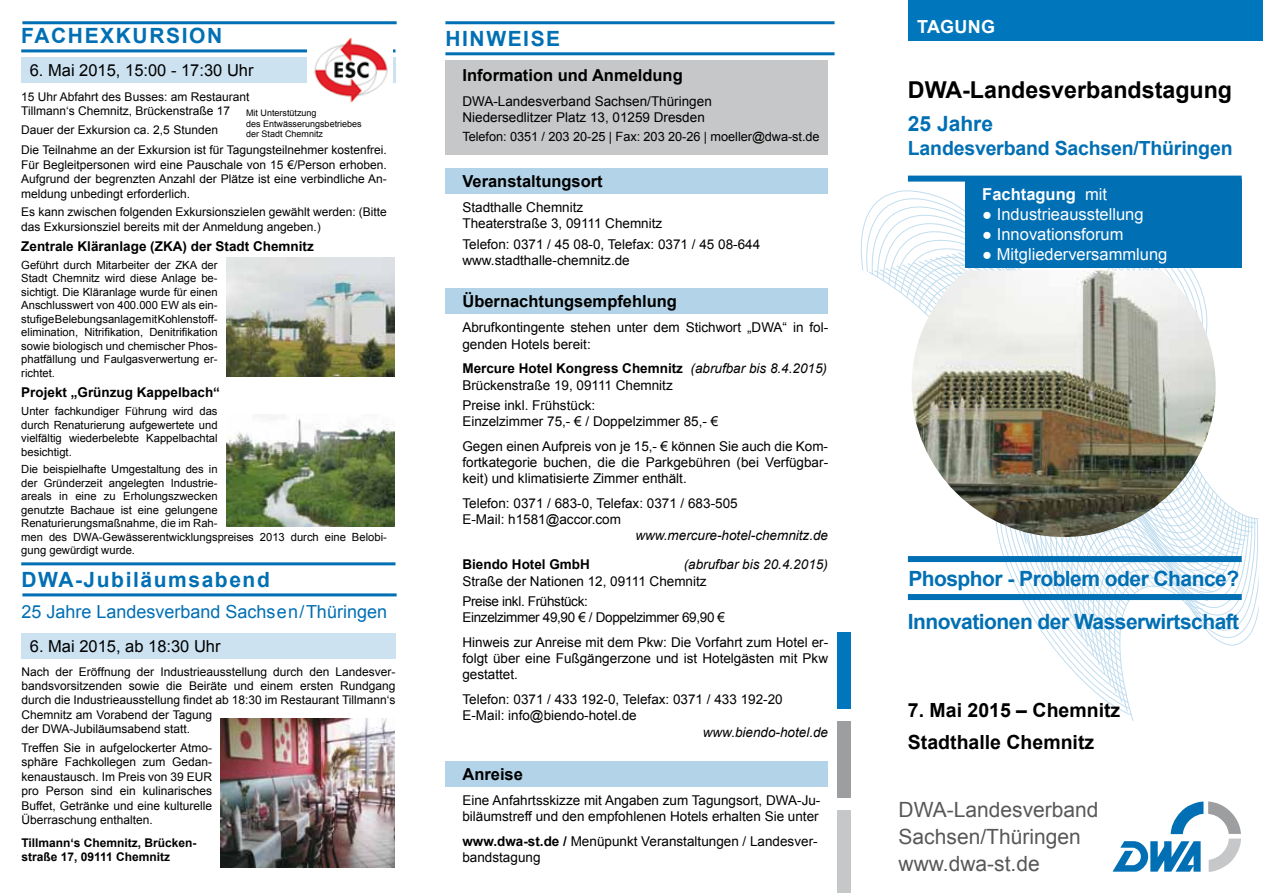
<style>
.page{position:relative;width:1263px;height:893px;background:#fff}
.page>*{position:absolute;margin:0;border:0;box-sizing:border-box;transform-origin:0 0}
.t1{font:700 23.25px "Arial";color:#000}
.t2{font:700 21px/43.7px "Arial";letter-spacing:-.025em;color:#006fb4}
.t3{font:21px/27px "Arial";color:#58585a}
.t4{font:700 21px "Arial";letter-spacing:.075em;color:#006fb4}
.t5{font:700 19.5px/32px "Arial";color:#000}
.t6{font:700 19.5px "Arial";letter-spacing:-.01em;color:#006fb4}
.t7{font:18px "Arial";color:#006fb4}
.t8{font:700 18px "Arial";letter-spacing:.02em;color:#fff}
.t9{font:700 16.5px "Arial";color:#000}
.t10{font:16.5px "Arial";color:#fff}
.t11{font:16.5px "Arial";color:#000}
.t12{font:700 16.5px "Arial";color:#fff}
.t13{font:13.5px/16.2px "Arial";color:#000}
.t14{font:700 13.5px "Arial";color:#000}
.t15{font:italic 13.5px "Arial";color:#000}
.t16{font:12.75px "Arial";letter-spacing:-.005em;color:#000}
.t17{font:12px/14.4px "Arial";color:#000}
.t18{font:700 12px/14.4px "Arial";color:#000}
.t19{font:11.25px/13.5px "Arial";color:#000;text-align:justify}
.t20{font:9px/10.8px "Arial";color:#000}
.s1{font-weight:700}
.s2{font-style:italic}
.s3{font-weight:400}
</style>
<div class="page">
<img style="left:221px;top:719px;width:174px;height:148px">
<img style="left:226px;top:258px;width:169px;height:119px">
<img style="left:226px;top:417px;width:169px;height:109px">
<hr style="left:21px;top:562px;width:374px;height:3px;background:#006fb4">
<hr style="left:21px;top:49px;width:374px;height:3px;background:#006fb4">
<hr style="left:22px;top:593px;width:375px;height:3px;background:#006fb4">
<div style="left:21px;top:58px;width:374px;height:25px;background:#cce2f0"></div>
<div style="left:21px;top:633px;width:375px;height:25px;background:#cce2f0"></div>
<div style="left:445px;top:61px;width:383px;height:94px;background:#c6c7c8"></div>
<div style="left:445px;top:168px;width:383px;height:26px;background:#b3d4e8"></div>
<div style="left:445px;top:289px;width:383px;height:25px;background:#b3d4e8"></div>
<div style="left:445px;top:761px;width:383px;height:25px;background:#b3d4e8"></div>
<hr style="left:445px;top:21px;width:389px;height:3px;background:#006fb4">
<hr style="left:445px;top:52px;width:389px;height:3px;background:#006fb4">
<img style="left:308px;top:38px;width:85px;height:64px">
<hr style="left:22px;top:21px;width:375px;height:3px;background:#006fb4">
<div style="left:908px;top:0;width:355px;height:41px;background:#0076bd"></div>
<div style="left:838px;top:632px;width:13px;height:76px;background:#0076bd"></div>
<div style="left:838px;top:721px;width:13px;height:77px;background:#9c9e9f"></div>
<div style="left:838px;top:811px;width:13px;height:82px;background:#c6c7c8"></div>
<svg style="left:860px;top:191px;width:399px;height:530px"></svg>
<svg style="left:869px;top:272px;width:263px;height:443px"></svg>
<svg style="left:1112px;top:801px;width:129px;height:71px"></svg>
<img style="left:912px;top:270px;width:304px;height:267px">
<div style="left:965px;top:180px;width:277px;height:88px;background:#006fb4"></div>
<div style="left:908px;top:176px;width:334px;height:6px;background:#006fb4"></div>
<div style="left:908px;top:556px;width:334px;height:6px;background:#006fb4"></div>
<div style="left:908px;top:594px;width:334px;height:6px;background:#006fb4"></div>
<h2 class="t4" style="left:21px;top:22px;width:202px">FACHEXKURSION</h2>
<p class="t11" style="left:30px;top:60px;width:225px">6. Mai 2015, 15:00 - 17:30 Uhr</p>
<p class="t17" style="left:21px;top:89px;width:230px">15 Uhr Abfahrt des Busses: am Restaurant<br>Tillmann‘s Chemnitz, Brückenstraße 17</p>
<p class="t17" style="left:21px;top:119px;width:367px;line-height:20.9px">Dauer der Exkursion ca. 2,5 Stunden<br>Die Teilnahme an der Exkursion ist für Tagungsteilnehmer kostenfrei.</p>
<p class="t17" style="left:21px;top:158px;width:367px;text-align:justify">Für Begleitpersonen wird eine Pauschale von 15 €/Person erhoben.<br>Aufgrund der begrenzten Anzahl der Plätze ist eine verbindliche An&shy;meldung unbedingt erforderlich.</p>
<p class="t17" style="left:21px;top:205px;width:367px">Es kann zwischen folgenden Exkursionszielen gewählt werden: (Bitte das Exkursionsziel bereits mit der Anmeldung angeben.)</p>
<p class="t14" style="left:21px;top:238px;width:294px">Zentrale Kläranlage (ZKA) der Stadt Chemnitz</p>
<p class="t19" style="left:21px;top:258px;width:198px">Geführt durch Mitarbeiter der ZKA der Stadt Chemnitz wird diese Anlage be&shy;sichtigt. Die Kläranlage wurde für einen Anschlusswert von 400.000 EW als ein&shy;stufige Belebungsanlage mit Kohlenstoff&shy;elimination, Nitrifikation, Denitrifikation sowie biologisch und chemischer Phos&shy;phatfällung und Faulgasverwertung er&shy;richtet.</p>
<p class="t14" style="left:21px;top:384px;width:200px">Projekt „Grünzug Kappelbach“</p>
<p class="t19" style="left:21px;top:405px;width:198px">Unter fachkundiger Führung wird das durch Renaturierung aufgewertete und vielfältig wiederbelebte Kappelbachtal besichtigt.</p>
<p class="t19" style="left:21px;top:463px;width:367px;text-align:left">Die beispielhafte Umgestaltung des in<br>der Gründerzeit angelegten Industrie-<br>areals in eine zu Erholungszwecken<br>genutzte Bachaue ist eine gelungene<br>Renaturierungsmaßnahme, die im Rah-<br>men des DWA-Gewässerentwicklungspreises 2013 durch eine Belobi&shy;gung gewürdigt wurde.</p>
<p class="t20" style="left:246px;top:107px;width:117px">Mit Unterstützung<br>des Entwässerungsbetriebes der Stadt Chemnitz</p>
<h2 class="t4" style="left:21px;top:566px;width:250px">DWA-Jubiläumsabend</h2>
<h3 class="t7" style="left:21px;top:600px;width:367px">25 Jahre Landesverband Sachsen/Thüringen</h3>
<p class="t11" style="left:30px;top:635px;width:192px">6. Mai 2015, ab 18:30 Uhr</p>
<p class="t17" style="left:21px;top:664px;width:376px">Nach der Eröffnung der Industrieausstellung durch den Landesver&shy;bandsvorsitzenden sowie die Beiräte und einem ersten Rundgang durch die Industrieausstellung findet ab 18:30 im Restaurant Tillmann‘s Chemnitz am Vorabend der Tagung<br>der DWA-Jubiläumsabend statt.</p>
<p class="t17" style="left:21px;top:741px;width:192px;text-align:justify">Treffen Sie in aufgelockerter Atmo&shy;sphäre Fachkollegen zum Gedan&shy;kenaustausch. Im Preis von 39 EUR pro Person sind ein kulinarisches Buffet, Getränke und eine kulturelle Überraschung enthalten.</p>
<p class="t18" style="left:21px;top:836px;width:177px">Tillmann‘s Chemnitz, Brücken&shy;straße 17, 09111 Chemnitz</p>
<h2 class="t4" style="left:445px;top:25px;width:116px">HINWEISE</h2>
<p class="t9" style="left:462px;top:64px;width:222px">Information und Anmeldung</p>
<p class="t13" style="left:462px;top:93px;width:251px">DWA-Landesverband Sachsen/Thüringen<br>Niedersedlitzer Platz 13, 01259 Dresden</p>
<p class="t16" style="left:462px;top:129px;width:359px">Telefon: 0351 / 203 20-25 | Fax: 203 20-26 | moeller@dwa-st.de</p>
<p class="t9" style="left:462px;top:170px;width:142px">Veranstaltungsort</p>
<p class="t13" style="left:462px;top:199px;width:201px">Stadthalle Chemnitz<br>Theaterstraße 3, 09111 Chemnitz</p>
<p class="t13" style="left:462px;top:236px;width:299px">Telefon: 0371 / 45 08-0, Telefax: 0371 / 45 08-644 www.stadthalle-chemnitz.de</p>
<p class="t9" style="left:462px;top:291px;width:216px">Übernachtungsempfehlung</p>
<p class="t13" style="left:462px;top:320px;width:367px">Abrufkontingente stehen unter dem Stichwort „DWA“ in fol&shy;genden Hotels bereit:</p>
<p class="t13" style="left:462px;top:361px;width:366px"><span class="s1">Mercure Hotel Kongress Chemnitz</span> <span class="s2">(abrufbar bis 8.4.2015)<br></span>Brückenstraße 19, 09111 Chemnitz</p>
<p class="t13" style="left:462px;top:397px;width:257px">Preise inkl. Frühstück:<br>Einzelzimmer 75,- € / Doppelzimmer 85,- €</p>
<p class="t13" style="left:462px;top:438px;width:367px;text-align:justify">Gegen einen Aufpreis von je 15,- € können Sie auch die Kom&shy;fortkategorie buchen, die die Parkgebühren (bei Verfügbar&shy;keit) und klimatisierte Zimmer enthält.</p>
<p class="t13" style="left:462px;top:495px;width:277px">Telefon: 0371 / 683-0, Telefax: 0371 / 683-505<br>E-Mail: h1581@accor.com</p>
<p class="t15" style="left:635px;top:527px;width:194px">www.mercure-hotel-chemnitz.de</p>
<p class="t14" style="left:462px;top:556px;width:129px">Biendo Hotel GmbH</p>
<p class="t15" style="left:684px;top:556px;width:146px">(abrufbar bis 20.4.2015)</p>
<p class="t13" style="left:462px;top:571px;width:246px;line-height:20.4px">Straße der Nationen 12, 09111 Chemnitz<br>Preise inkl. Frühstück:</p>
<p class="t13" style="left:462px;top:605px;width:367px;line-height:24.8px">Einzelzimmer 49,90 € / Doppelzimmer 69,90 €<br>Hinweis zur Anreise mit dem Pkw: Die Vorfahrt zum Hotel er-</p>
<p class="t13" style="left:462px;top:650px;width:367px">folgt über eine Fußgängerzone und ist Hotelgästen mit Pkw gestattet.</p>
<p class="t13" style="left:462px;top:691px;width:322px">Telefon: 0371 / 433 192-0, Telefax: 0371 / 433 192-20<br>E-Mail: info@biendo-hotel.de</p>
<p class="t15" style="left:703px;top:723px;width:127px">www.biendo-hotel.de</p>
<p class="t9" style="left:462px;top:763px;width:62px">Anreise</p>
<p class="t13" style="left:462px;top:792px;width:359px">Eine Anfahrtsskizze mit Angaben zum Tagungsort, DWA-Ju&shy;biläumstreff und den empfohlenen Hotels erhalten Sie unter</p>
<p class="t13" style="left:462px;top:833px;width:357px"><span class="s1">www.dwa-st.de /</span> Menüpunkt Veranstaltungen / Landesver&shy;bandstagung</p>
<h3 class="t8" style="left:917px;top:15px;width:80px">TAGUNG</h3>
<h1 class="t1" style="left:908px;top:74px;width:326px">DWA-Landesverbandstagung</h1>
<h2 class="t2" style="left:908px;top:103px;width:87px">25 Jahre</h2>
<h3 class="t6" style="left:908px;top:135px;width:326px">Landesverband Sachsen/Thüringen</h3>
<p class="t12" style="left:982px;top:183px;width:126px">Fachtagung <span class="s3">mit</span></p>
<p class="t10" style="left:982px;top:203px;width:163px">● Industrieausstellung</p>
<p class="t10" style="left:982px;top:223px;width:143px">● Innovationsforum</p>
<p class="t10" style="left:982px;top:243px;width:187px">● Mitgliederversammlung</p>
<h2 class="t2" style="left:908px;top:557px;width:333px">Phosphor - Problem oder Chance?<br>Innovationen der Wasserwirtschaft</h2>
<h3 class="t5" style="left:908px;top:695px;width:214px">7. Mai 2015 – Chemnitz<br>Stadthalle Chemnitz</h3>
<h2 class="t3" style="left:899px;top:796px;width:201px">DWA-Landesverband<br>Sachsen/Thüringen www.dwa-st.de</h2>
</div>
